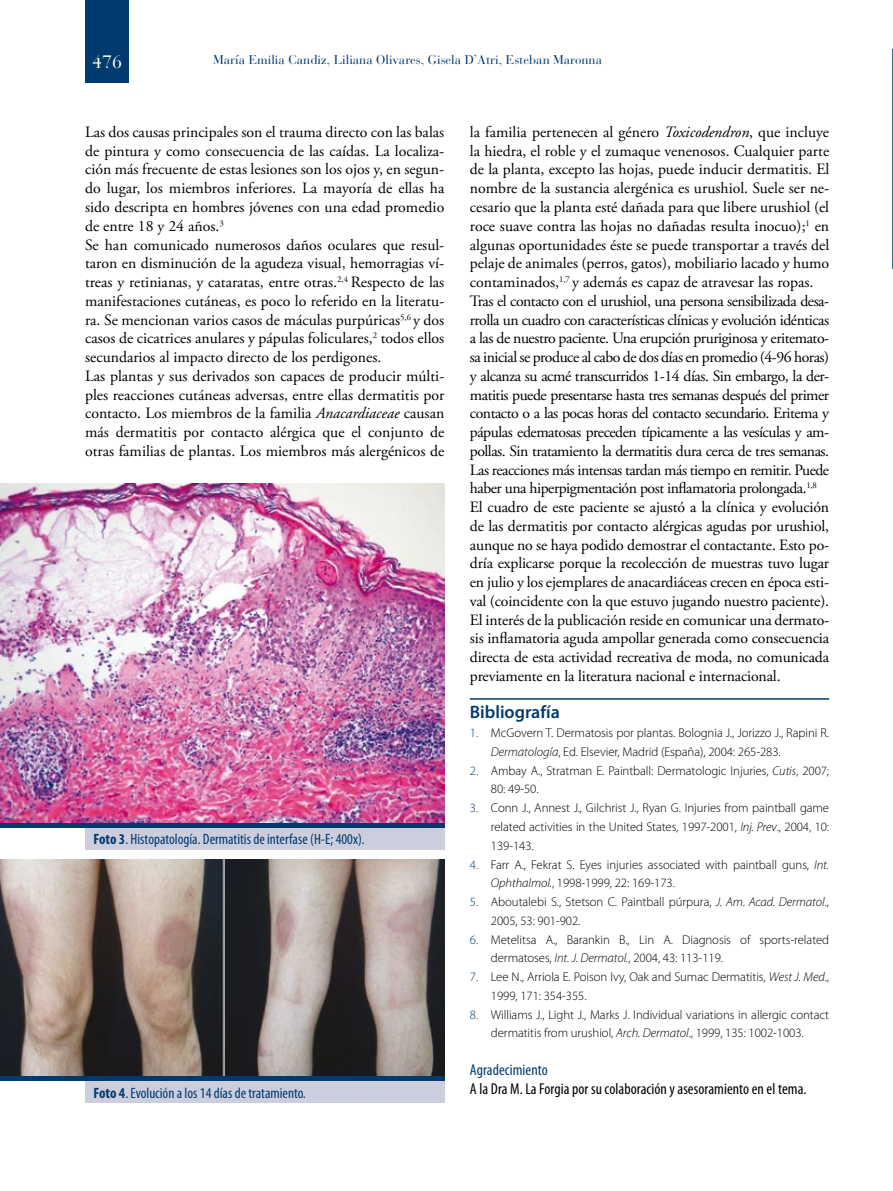
<style>
.page{position:relative;width:893px;height:1191px;background:#fff}
.page>*{position:absolute;margin:0;border:0;box-sizing:border-box;transform-origin:0 0}
.t1{font:600 18px "Myriad Pro";color:#003a6f}
.t2{font:18px "Bauer Bodoni";color:#fff}
.t3{font:15.75px/18.8px "Adobe Garamond Pro";color:#000}
.t4{font:condensed 15.75px "Myriad Pro";letter-spacing:.005em;color:#000}
.t5{font:condensed 15.75px "Myriad Pro";letter-spacing:.005em;color:#003a6f}
.t6{font:condensed 15px "Myriad Pro";color:#003a6f}
.t7{font:300 12.75px/18.8px "Myriad Pro";letter-spacing:-.005em;color:#000}
.t8{font:12.75px "Bauer Bodoni";color:#003a6f}
.s1{font-family:"Adobe Garamond";font-style:italic}
.s2{font-weight:700}
.s3{color:#003a6f}
.s4{font-style:italic}
</style>
<div class="page">
<div style="left:85px;top:0;width:44px;height:82px;background:#003a6f"></div>
<svg style="left:892px;top:49px;width:1px;height:220px"></svg>
<hr style="left:470px;top:698px;width:359px;height:1px;background:#003a6f">
<img style="left:0;top:484px;width:444px;height:339px">
<img style="left:0;top:859px;width:444px;height:217px">
<div style="left:0;top:823px;width:444px;height:5px;background:#003a6f"></div>
<div style="left:85px;top:828px;width:359px;height:21px;background:#cdcedd"></div>
<div style="left:0;top:1076px;width:444px;height:5px;background:#003a6f"></div>
<div style="left:85px;top:1081px;width:359px;height:22px;background:#cdcedd"></div>
<p class="t2" style="left:92px;top:51px;width:32px">476</p>
<p class="t8" style="left:213px;top:52px;width:390px">María Emilia Candiz, Liliana Olivares, Gisela D’Atri, Esteban Maronna</p>
<p class="t3" style="left:85px;top:123px;width:361px">Las dos causas principales son el trauma directo con las balas de pintura y como consecuencia de las caídas. La localiza&shy;ción más frecuente de estas lesiones son los ojos y, en segun&shy;do lugar, los miembros inferiores. La mayoría de ellas ha sido descripta en hombres jóvenes con una edad promedio de entre 18 y 24 años.<sup>3<br></sup>Se han comunicado numerosos daños oculares que resul&shy;taron en disminución de la agudeza visual, hemorragias ví&shy;treas y retinianas, y cataratas, entre otras.<sup>2,4</sup> Respecto de las manifestaciones cutáneas, es poco lo referido en la literatu&shy;ra. Se mencionan varios casos de máculas purpúricas<sup>5,6</sup> y dos casos de cicatrices anulares y pápulas foliculares,<sup>2</sup> todos ellos secundarios al impacto directo de los perdigones.<br>Las plantas y sus derivados son capaces de producir múlti&shy;ples reacciones cutáneas adversas, entre ellas dermatitis por contacto. Los miembros de la familia <span class="s1">Anacardiaceae</span> causan más dermatitis por contacto alérgica que el conjunto de otras familias de plantas. Los miembros más alergénicos de</p>
<p class="t6" style="left:94px;top:830px;width:273px"><span class="s2">Foto 3</span>. Histopatología. Dermatitis de interfase (H-E; 400x).</p>
<p class="t6" style="left:94px;top:1083px;width:214px"><span class="s2">Foto 4</span>. Evolución a los 14 días de tratamiento.</p>
<p class="t3" style="left:470px;top:123px;width:361px">la familia pertenecen al género <span class="s1">Toxicodendron</span>, que incluye la hiedra, el roble y el zumaque venenosos. Cualquier parte de la planta, excepto las hojas, puede inducir dermatitis. El nombre de la sustancia alergénica es urushiol. Suele ser ne&shy;cesario que la planta esté dañada para que libere urushiol (el roce suave contra las hojas no dañadas resulta inocuo);<sup>1</sup> en algunas oportunidades éste se puede transportar a través del pelaje de animales (perros, gatos), mobiliario lacado y humo contaminados,<sup>1,7</sup> y además es capaz de atravesar las ropas.<br>Tras el contacto con el urushiol, una persona sensibilizada desa&shy;rrolla un cuadro con características clínicas y evolución idénticas a las de nuestro paciente. Una erupción pruriginosa y eritemato&shy;sa inicial se produce al cabo de dos días en promedio (4-96 horas) y alcanza su acmé transcurridos 1-14 días. Sin embargo, la der&shy;matitis puede presentarse hasta tres semanas después del primer contacto o a las pocas horas del contacto secundario. Eritema y pápulas edematosas preceden típicamente a las vesículas y am&shy;pollas. Sin tratamiento la dermatitis dura cerca de tres semanas.<br>Las reacciones más intensas tardan más tiempo en remitir. Puede haber una hiperpigmentación post inflamatoria prolongada.<sup>1,8<br></sup>El cuadro de este paciente se ajustó a la clínica y evolución de las dermatitis por contacto alérgicas agudas por urushiol, aunque no se haya podido demostrar el contactante. Esto po&shy;dría explicarse porque la recolección de muestras tuvo lugar en julio y los ejemplares de anacardiáceas crecen en época esti&shy;val (coincidente con la que estuvo jugando nuestro paciente).<br>El interés de la publicación reside en comunicar una dermato&shy;sis inflamatoria aguda ampollar generada como consecuencia directa de esta actividad recreativa de moda, no comunicada previamente en la literatura nacional e internacional.</p>
<p class="t1" style="left:470px;top:701px;width:92px">Bibliografía</p>
<p class="t7" style="left:491px;top:723px;width:340px;text-indent:-21px"><span class="s3">1.</span> McGovern T. Dermatosis por plantas. Bolognia J., Jorizzo J., Rapini R.<br><span class="s4">Dermatología</span>, Ed. Elsevier, Madrid (España), 2004: 265-283.</p>
<p class="t7" style="left:491px;top:761px;width:340px;text-indent:-21px"><span class="s3">2.</span> Ambay A., Stratman E. Paintball: Dermatologic Injuries, <span class="s4">Cutis</span>, 2007;<br>80: 49-50.</p>
<p class="t7" style="left:491px;top:798px;width:340px;text-align:justify;text-indent:-21px"><span class="s3">3.</span> Conn J., Annest J., Gilchrist J., Ryan G. Injuries from paintball game related activities in the United States, 1997-2001, <span class="s4">Inj. Prev</span>., 2004, 10:<br>139-143.</p>
<p class="t7" style="left:491px;top:854px;width:340px;text-indent:-21px"><span class="s3">4.</span> Farr A., Fekrat S. Eyes injuries associated with paintball guns, <span class="s4">Int.<br>Ophthalmol.</span>, 1998-1999, 22: 169-173.</p>
<p class="t7" style="left:491px;top:892px;width:340px;text-indent:-21px"><span class="s3">5.</span> Aboutalebi S., Stetson C. Paintball púrpura, <span class="s4">J. Am. Acad. Dermatol</span>.,<br>2005, 53: 901-902.</p>
<p class="t7" style="left:491px;top:929px;width:340px;text-indent:-21px"><span class="s3">6.</span> Metelitsa A., Barankin B., Lin A. Diagnosis of sports-related dermatoses, <span class="s4">Int. J. Dermatol.</span>, 2004, 43: 113-119.</p>
<p class="t7" style="left:491px;top:967px;width:340px;text-indent:-21px"><span class="s3">7.</span> Lee N., Arriola E. Poison Ivy, Oak and Sumac Dermatitis, <span class="s4">West J. Med</span>.,<br>1999, 171: 354-355.</p>
<p class="t7" style="left:470px;top:1005px;width:361px;text-align:center"><span class="s3">8.</span> Williams J., Light J., Marks J. Individual variations in allergic contact dermatitis from urushiol, <span class="s4">Arch. Dermatol</span>., 1999, 135: 1002-1003.</p>
<p class="t5" style="left:470px;top:1060px;width:79px">Agradecimiento</p>
<p class="t4" style="left:470px;top:1078px;width:338px">A la Dra M. La Forgia por su colaboración y asesoramiento en el tema.</p>
</div>
